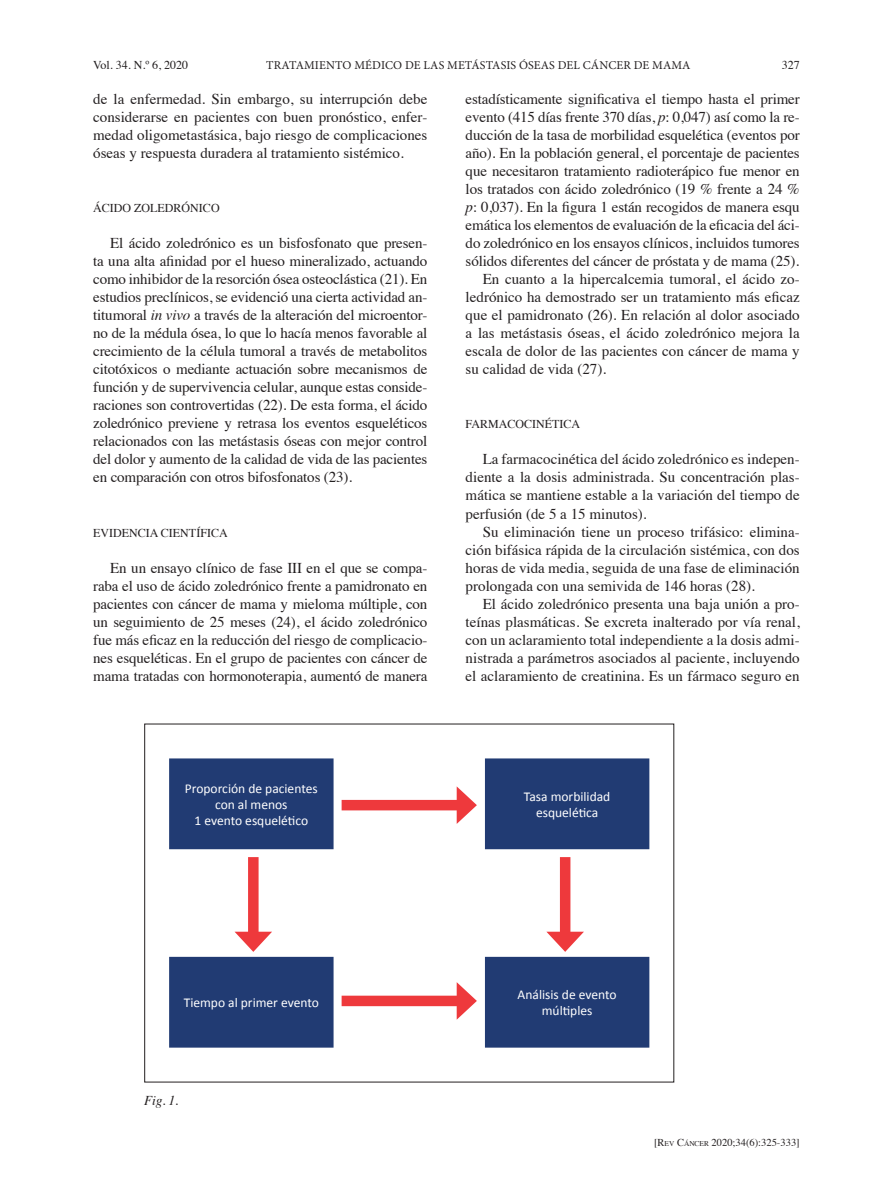
<style>
.page{position:relative;width:893px;height:1190px;background:#fff}
.page>*{position:absolute;margin:0;border:0;box-sizing:border-box;transform-origin:0 0}
.t1{font:15px/18px "Times";letter-spacing:-.01em;color:#231f20;text-align:justify}
.t2{font:13.5px/16.2px "Calibri";color:#fff;text-align:center}
.t3{font:italic 13.5px "Times";color:#231f20}
.t4{font:12px "Times";color:#231f20}
.t5{font:12px "Minion Pro";letter-spacing:.01em;color:#231f20}
.t6{font:10.5px "Times";color:#231f20}
.s1{font-style:italic}
.s2{font-size:7.35px}
.s3{font-style:inherit}
</style>
<div class="page">
<div style="left:341px;top:800px;width:123px;height:10px;background:#ee393c"></div>
<svg style="left:456px;top:786px;width:20px;height:38px"></svg>
<div style="left:248px;top:857px;width:10px;height:82px;background:#ee393c"></div>
<svg style="left:235px;top:932px;width:37px;height:20px"></svg>
<div style="left:485px;top:759px;width:163px;height:89px;background:#213b73"></div>
<div style="left:484px;top:758px;width:165px;height:91px;border:2px solid #213b73"></div>
<div style="left:170px;top:759px;width:162px;height:89px;background:#213b73"></div>
<div style="left:169px;top:758px;width:164px;height:91px;border:2px solid #213b73"></div>
<div style="left:170px;top:957px;width:162px;height:90px;background:#213b73"></div>
<div style="left:169px;top:957px;width:164px;height:90px;border:2px solid #213b73"></div>
<div style="left:485px;top:957px;width:163px;height:90px;background:#213b73"></div>
<div style="left:484px;top:957px;width:165px;height:90px;border:2px solid #213b73"></div>
<div style="left:341px;top:995px;width:123px;height:11px;background:#ee393c"></div>
<svg style="left:456px;top:982px;width:20px;height:37px"></svg>
<div style="left:559px;top:857px;width:11px;height:82px;background:#ee393c"></div>
<svg style="left:546px;top:932px;width:37px;height:20px"></svg>
<p class="t4" style="left:93px;top:53px;width:96px">Vol. 34. N.º 6, 2020</p>
<p class="t5" style="left:266px;top:57px;width:425px">TRATAMIENTO MÉDICO DE LAS METÁSTASIS ÓSEAS DEL CÁNCER DE MAMA</p>
<p class="t4" style="left:781px;top:53px;width:19px">327</p>
<p class="t1" style="left:93px;top:89px;width:335px">de la enfermedad. Sin embargo, su interrupción debe considerarse en pacientes con buen pronóstico, enfer&shy;medad oligometastásica, bajo riesgo de complicaciones óseas y respuesta duradera al tratamiento sistémico.</p>
<p class="t4" style="left:93px;top:197px;width:128px">ÁCIDO ZOLEDRÓNICO</p>
<p class="t1" style="left:93px;top:233px;width:335px;text-indent:17px">El ácido zoledrónico es un bisfosfonato que presen&shy;ta una alta afinidad por el hueso mineralizado, actuando como inhibidor de la resorción ósea osteoclástica (21). En estudios preclínicos, se evidenció una cierta actividad an&shy;titumoral <span class="s1">in vivo</span> a través de la alteración del microentor&shy;no de la médula ósea, lo que lo hacía menos favorable al crecimiento de la célula tumoral a través de metabolitos citotóxicos o mediante actuación sobre mecanismos de función y de supervivencia celular, aunque estas conside&shy;raciones son controvertidas (22). De esta forma, el ácido zoledrónico previene y retrasa los eventos esqueléticos relacionados con las metástasis óseas con mejor control del dolor y aumento de la calidad de vida de las pacientes en comparación con otros bifosfonatos (23).</p>
<p class="t4" style="left:93px;top:521px;width:136px">EVIDENCIA CIENTÍFICA</p>
<p class="t1" style="left:93px;top:557px;width:335px;text-indent:17px">En un ensayo clínico de fase III en el que se compa&shy;raba el uso de ácido zoledrónico frente a pamidronato en pacientes con cáncer de mama y mieloma múltiple, con un seguimiento de 25 meses (24), el ácido zoledrónico fue más eficaz en la reducción del riesgo de complicacio&shy;nes esqueléticas. En el grupo de pacientes con cáncer de mama tratadas con hormonoterapia, aumentó de manera</p>
<p class="t1" style="left:465px;top:89px;width:335px">estadísticamente significativa el tiempo hasta el primer</p>
<p class="t1" style="left:465px;top:107px;width:335px">evento (415 días frente 370 días, <span class="s1">p</span>: 0,047) así como la re-</p>
<p class="t1" style="left:465px;top:125px;width:335px">ducción de la tasa de morbilidad esquelética (eventos por</p>
<p class="t1" style="left:465px;top:143px;width:335px">año). En la población general, el porcentaje de pacientes</p>
<p class="t1" style="left:465px;top:161px;width:335px">que necesitaron tratamiento radioterápico fue menor en</p>
<p class="t1" style="left:465px;top:179px;width:335px">los tratados con ácido zoledrónico (19 % frente a 24 %</p>
<p class="t1" style="left:465px;top:197px;width:335px"><span class="s1">p</span>: 0,037). En la figura 1 están recogidos de manera esqu</p>
<p class="t1" style="left:465px;top:215px;width:335px">emática los elementos de evaluación de la eficacia del áci-</p>
<p class="t1" style="left:465px;top:233px;width:335px">do zoledrónico en los ensayos clínicos, incluidos tumores</p>
<p class="t1" style="left:465px;top:251px;width:335px">sólidos diferentes del cáncer de próstata y de mama (25).</p>
<p class="t1" style="left:482px;top:269px;width:318px">En cuanto a la hipercalcemia tumoral, el ácido zo-</p>
<p class="t1" style="left:465px;top:287px;width:335px">ledrónico ha demostrado ser un tratamiento más eficaz</p>
<p class="t1" style="left:465px;top:305px;width:335px">que el pamidronato (26). En relación al dolor asociado</p>
<p class="t1" style="left:465px;top:323px;width:335px">a las metástasis óseas, el ácido zoledrónico mejora la</p>
<p class="t1" style="left:465px;top:341px;width:335px">escala de dolor de las pacientes con cáncer de mama y</p>
<p class="t1" style="left:465px;top:359px;width:142px">su calidad de vida (27).</p>
<p class="t4" style="left:465px;top:413px;width:116px">FARMACOCINÉTICA</p>
<p class="t1" style="left:465px;top:449px;width:335px;text-indent:17px">La farmacocinética del ácido zoledrónico es indepen&shy;diente a la dosis administrada. Su concentración plas&shy;mática se mantiene estable a la variación del tiempo de perfusión (de 5 a 15 minutos).</p>
<p class="t1" style="left:465px;top:521px;width:335px;text-indent:17px">Su eliminación tiene un proceso trifásico: elimina&shy;ción bifásica rápida de la circulación sistémica, con dos horas de vida media, seguida de una fase de eliminación prolongada con una semivida de 146 horas (28).</p>
<p class="t1" style="left:465px;top:593px;width:335px;text-indent:17px">El ácido zoledrónico presenta una baja unión a pro&shy;teínas plasmáticas. Se excreta inalterado por vía renal, con un aclaramiento total independiente a la dosis admi&shy;nistrada a parámetros asociados al paciente, incluyendo el aclaramiento de creatinina. Es un fármaco seguro en</p>
<p class="t2" style="left:185px;top:780px;width:134px">Proporción de pacientes con al menos<br>1 evento esquelético</p>
<p class="t2" style="left:523px;top:788px;width:88px">Tasa morbilidad esquelética</p>
<p class="t2" style="left:184px;top:995px;width:137px">Tiempo al primer evento</p>
<p class="t2" style="left:517px;top:986px;width:100px">Análisis de evento múltiples</p>
<p class="t3" style="left:144px;top:1089px;width:36px">Fig. 1.</p>
<p class="t6" style="left:653px;top:1132px;width:147px">[R<span class="s2">EV</span> C<span class="s2">ÁNCER</span> 2020;34(6):<span class="s3">325-333]</span></p>
</div>
